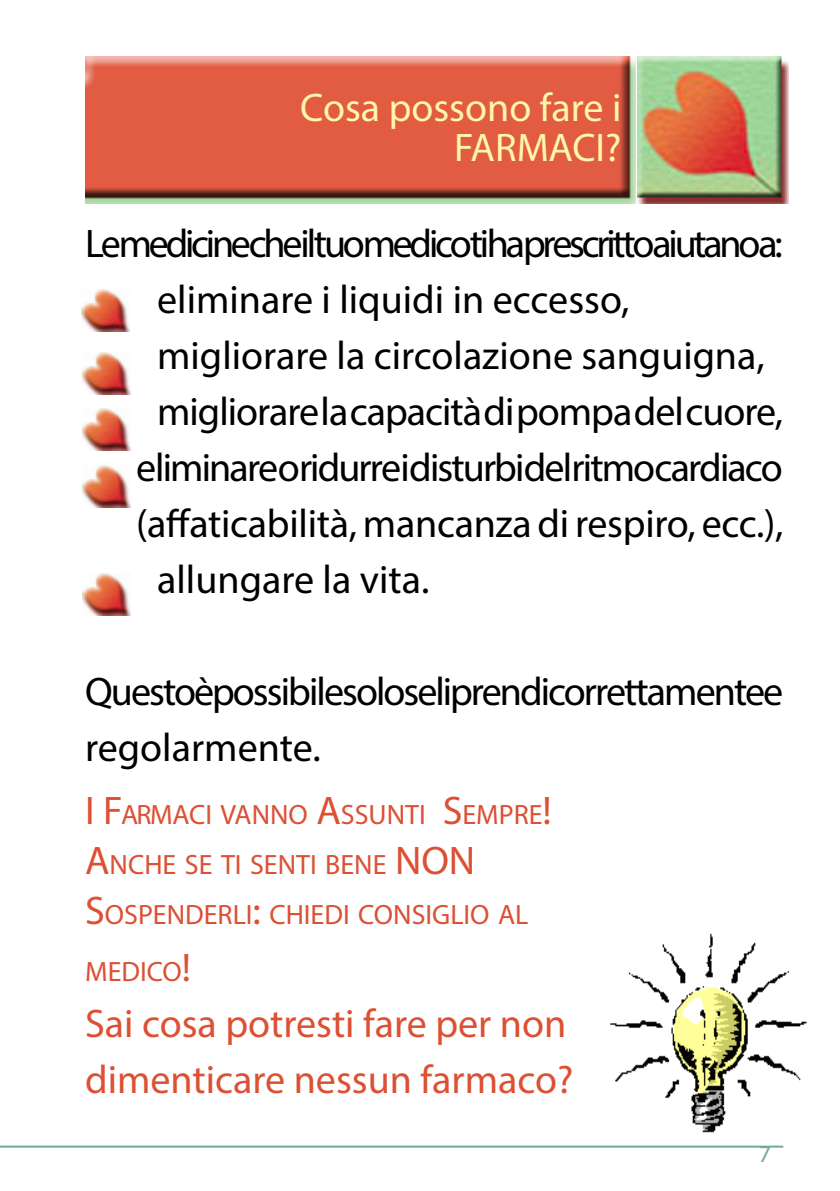
<style>
.page{position:relative;width:840px;height:1191px;background:#fff}
.page>*{position:absolute;margin:0;border:0;box-sizing:border-box;transform-origin:0 0}
.t1{font:40px "Myriad Pro";color:#000}
.t2{font:40px/56px "Myriad Pro";letter-spacing:-.05em;color:#000}
.t3{font:40px/56px "Myriad Pro";color:#dc5034}
.t4{font:40px "Myriad Pro";letter-spacing:-.08em;color:#000}
.t5{font:40px "Myriad Pro";letter-spacing:-.045em;color:#000}
.t6{font:40px "Myriad Pro";letter-spacing:-.005em;color:#000}
.t7{font:40px "Myriad Pro";letter-spacing:-.025em;color:#000}
.t8{font:40px/40px "Myriad Pro";color:#fff7a9;text-align:right}
.t9{font:28px/50px "Myriad Pro";color:#dc5034}
.t10{font:24px "Myriad Pro";color:#72ab95}
.s1{font-size:40px}
.s2{font-style:inherit}
</style>
<div class="page">
<hr style="left:0;top:1145px;width:782px;height:2px;background:#72ab95">
<img style="left:85px;top:57px;width:550px;height:147px">
<img style="left:637px;top:57px;width:150px;height:147px">
<img style="left:81px;top:289px;width:48px;height:42px">
<img style="left:83px;top:352px;width:48px;height:42px">
<img style="left:83px;top:409px;width:48px;height:42px">
<img style="left:83px;top:466px;width:48px;height:42px">
<img style="left:83px;top:573px;width:48px;height:42px">
<img style="left:610px;top:933px;width:197px;height:200px">
<h1 class="t8" style="left:300px;top:87px;width:322px">Cosa possono fare i<br>FARMACI?</h1>
<h1 class="t4" style="left:85px;top:219px;width:698px">Le medicine che il tuo medico ti ha prescritto aiutano a:</h1>
<h1 class="t1" style="left:157px;top:275px;width:473px">eliminare i liquidi in eccesso,</h1>
<h1 class="t1" style="left:157px;top:331px;width:608px">migliorare la circolazione sanguigna,</h1>
<h1 class="t7" style="left:157px;top:387px;width:627px">migliorare la capacità di pompa del cuore,</h1>
<h1 class="t5" style="left:136px;top:443px;width:648px">eliminare o ridurre i disturbi del ritmo cardiaco</h1>
<h1 class="t6" style="left:136px;top:499px;width:648px">(affaticabilità, mancanza di respiro, ecc.),</h1>
<h1 class="t1" style="left:157px;top:555px;width:273px">allungare la vita.</h1>
<h1 class="t2" style="left:85px;top:663px;width:699px">Questo è possibile solo se li prendi correttamente e regolarmente.</h1>
<p class="t9" style="left:85px;top:789px;width:468px"><span class="s1">I F</span>ARMACI VANNO <span class="s1">A</span>SSUNTI <span class="s1">S</span>EMPRE<span class="s1">!<br>A</span>NCHE SE TI SENTI BENE <span class="s1">NON<br>S</span>OSPENDERLI<span class="s1">:</span> CHIEDI CONSIGLIO AL</p>
<p class="t9" style="left:85px;top:945px;width:107px">MEDICO<span class="s1">!</span></p>
<h1 class="t3" style="left:85px;top:994px;width:489px"><span class="s2">S</span>ai cosa potresti fare per non dimenticare nessun farmaco?</h1>
<p class="t10" style="left:758px;top:1139px;width:14px">7</p>
</div>
